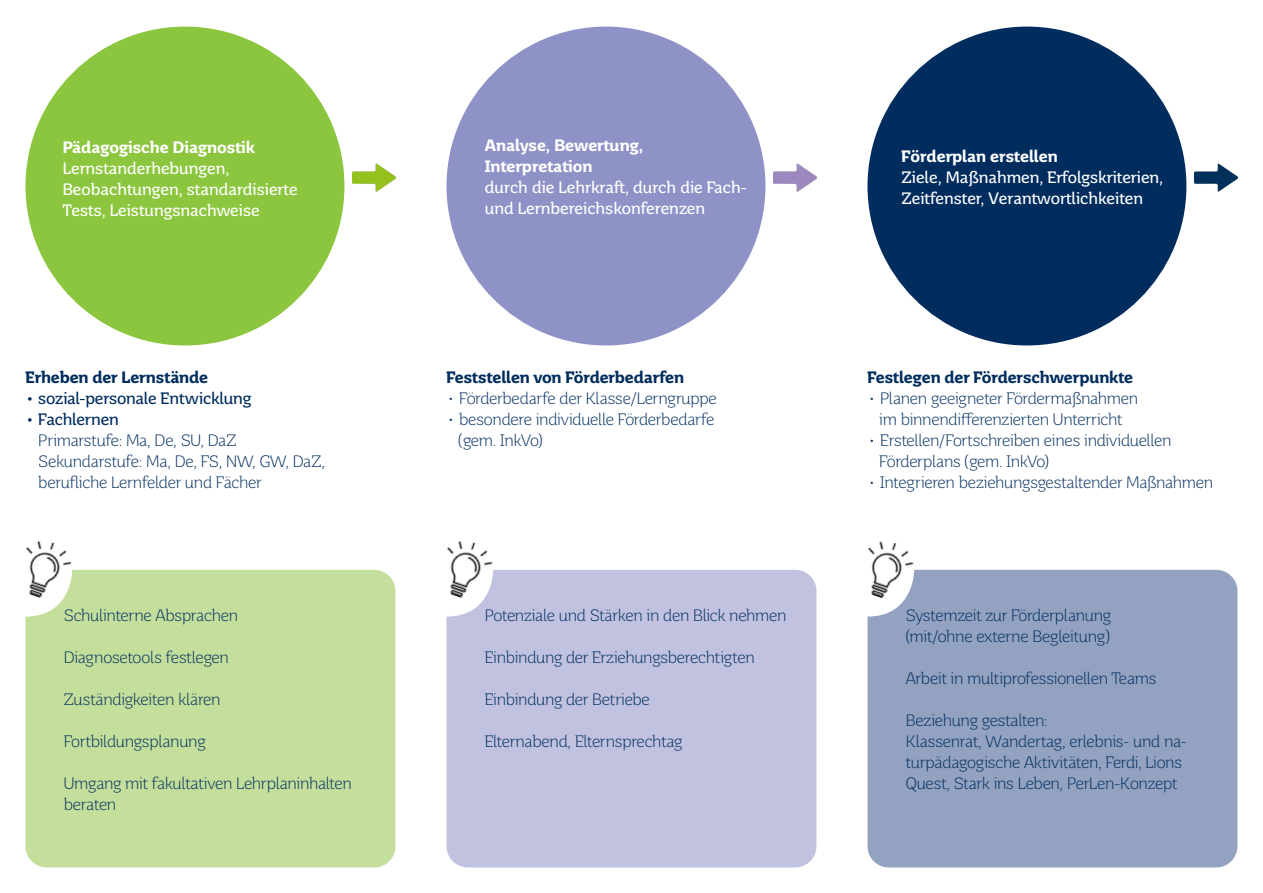
<style>
.page{position:relative;width:1263px;height:893px;background:#fff}
.page>*{position:absolute;margin:0;border:0;box-sizing:border-box;transform-origin:0 0}
.t1{font:300 16.5px/21px "Saar Pro";letter-spacing:-.015em;color:#002d5e}
.t2{font:16.5px/21px "Saar Pro";color:#fff}
.t3{font:700 16.5px "Saar Pro";letter-spacing:-.005em;color:#002d5e}
.t4{font:700 16.5px "Saar Pro";color:#fff}
.t5{font:16.5px "Saar Pro";letter-spacing:-.01em;color:#002d5e}
</style>
<div class="page">
<div style="left:446px;top:570px;width:370px;height:297px;background:#c1c2e0"></div>
<div style="left:26px;top:570px;width:369px;height:297px;background:#c4df9b"></div>
<div style="left:867px;top:570px;width:370px;height:297px;background:#93a2c1"></div>
<div style="left:446px;top:27px;width:319px;height:318px;background:#8f92c7;border-radius:50%"></div>
<div style="left:26px;top:27px;width:318px;height:318px;background:#8bc63e;border-radius:50%"></div>
<div style="left:867px;top:27px;width:319px;height:318px;background:#002d5e;border-radius:50%"></div>
<img style="left:1195px;top:163px;width:42px;height:29px">
<img style="left:774px;top:163px;width:42px;height:29px">
<img style="left:353px;top:163px;width:42px;height:29px">
<img style="left:26px;top:541px;width:54px;height:64px">
<img style="left:446px;top:541px;width:55px;height:64px">
<img style="left:867px;top:541px;width:55px;height:65px">
<p class="t4" style="left:63px;top:137px;width:194px">Pädagogische Diagnostik</p>
<p class="t2" style="left:63px;top:158px;width:168px">Lernstanderhebungen,</p>
<p class="t2" style="left:63px;top:179px;width:236px">Beobachtungen, standardisierte<br>Tests, Leistungsnachweise</p>
<p class="t3" style="left:26px;top:367px;width:184px">Erheben der Lernstände</p>
<p class="t5" style="left:26px;top:388px;width:227px">• sozial-personale Entwicklung</p>
<p class="t5" style="left:26px;top:409px;width:95px">• Fachlernen</p>
<p class="t1" style="left:38px;top:430px;width:200px">Primarstufe: Ma, De, SU, DaZ</p>
<p class="t1" style="left:38px;top:451px;width:288px">Sekundarstufe: Ma, De, FS, NW, GW, DaZ,</p>
<p class="t1" style="left:38px;top:472px;width:225px">berufliche Lernfelder und Fächer</p>
<p class="t1" style="left:64px;top:605px;width:176px">Schulinterne Absprachen</p>
<p class="t1" style="left:64px;top:647px;width:167px">Diagnosetools festlegen</p>
<p class="t1" style="left:64px;top:689px;width:158px">Zuständigkeiten klären</p>
<p class="t1" style="left:64px;top:731px;width:143px">Fortbildungsplanung</p>
<p class="t1" style="left:64px;top:773px;width:290px">Umgang mit fakultativen Lehrplaninhalten</p>
<p class="t1" style="left:64px;top:794px;width:54px">beraten</p>
<p class="t4" style="left:485px;top:135px;width:160px">Analyse, Bewertung,</p>
<p class="t4" style="left:485px;top:156px;width:109px">Interpretation</p>
<p class="t2" style="left:485px;top:177px;width:264px">durch die Lehrkraft, durch die Fach&shy;und Lernbereichskonferenzen</p>
<p class="t3" style="left:446px;top:367px;width:239px">Feststellen von Förderbedarfen</p>
<p class="t1" style="left:446px;top:388px;width:272px">• Förderbedarfe der Klasse/Lerngruppe</p>
<p class="t1" style="left:446px;top:409px;width:270px">• besondere individuelle Förderbedarfe</p>
<p class="t1" style="left:458px;top:430px;width:86px">(gem. InkVo)</p>
<p class="t1" style="left:485px;top:605px;width:303px">Potenziale und Stärken in den Blick nehmen</p>
<p class="t1" style="left:485px;top:647px;width:271px">Einbindung der Erziehungsberechtigten</p>
<p class="t1" style="left:485px;top:689px;width:167px">Einbindung der Betriebe</p>
<p class="t1" style="left:485px;top:731px;width:199px">Elternabend, Elternsprechtag</p>
<p class="t4" style="left:901px;top:146px;width:158px">Förderplan erstellen</p>
<p class="t2" style="left:901px;top:166px;width:263px">Ziele, Maßnahmen, Erfolgskriterien,<br>Zeitfenster, Verantwortlichkeiten</p>
<p class="t3" style="left:867px;top:367px;width:267px">Festlegen der Förderschwerpunkte</p>
<p class="t1" style="left:867px;top:388px;width:272px">• Planen geeigneter Fördermaßnahmen</p>
<p class="t1" style="left:879px;top:409px;width:244px">im binnendifferenzierten Unterricht</p>
<p class="t1" style="left:867px;top:430px;width:306px">• Erstellen/Fortschreiben eines individuellen</p>
<p class="t1" style="left:879px;top:451px;width:171px">Förderplans (gem. InkVo)</p>
<p class="t1" style="left:867px;top:472px;width:347px">• Integrieren beziehungsgestaltender Maßnahmen</p>
<p class="t1" style="left:906px;top:605px;width:207px">Systemzeit zur Förderplanung</p>
<p class="t1" style="left:906px;top:626px;width:206px">(mit/ohne externe Begleitung)</p>
<p class="t1" style="left:906px;top:668px;width:252px">Arbeit in multiprofessionellen Teams</p>
<p class="t1" style="left:906px;top:710px;width:143px">Beziehung gestalten:</p>
<p class="t1" style="left:906px;top:731px;width:283px">Klassenrat, Wandertag, erlebnis- und na&shy;turpädagogische Aktivitäten, Ferdi, Lions<br>Quest, Stark ins Leben, PerLen-Konzept</p>
</div>
